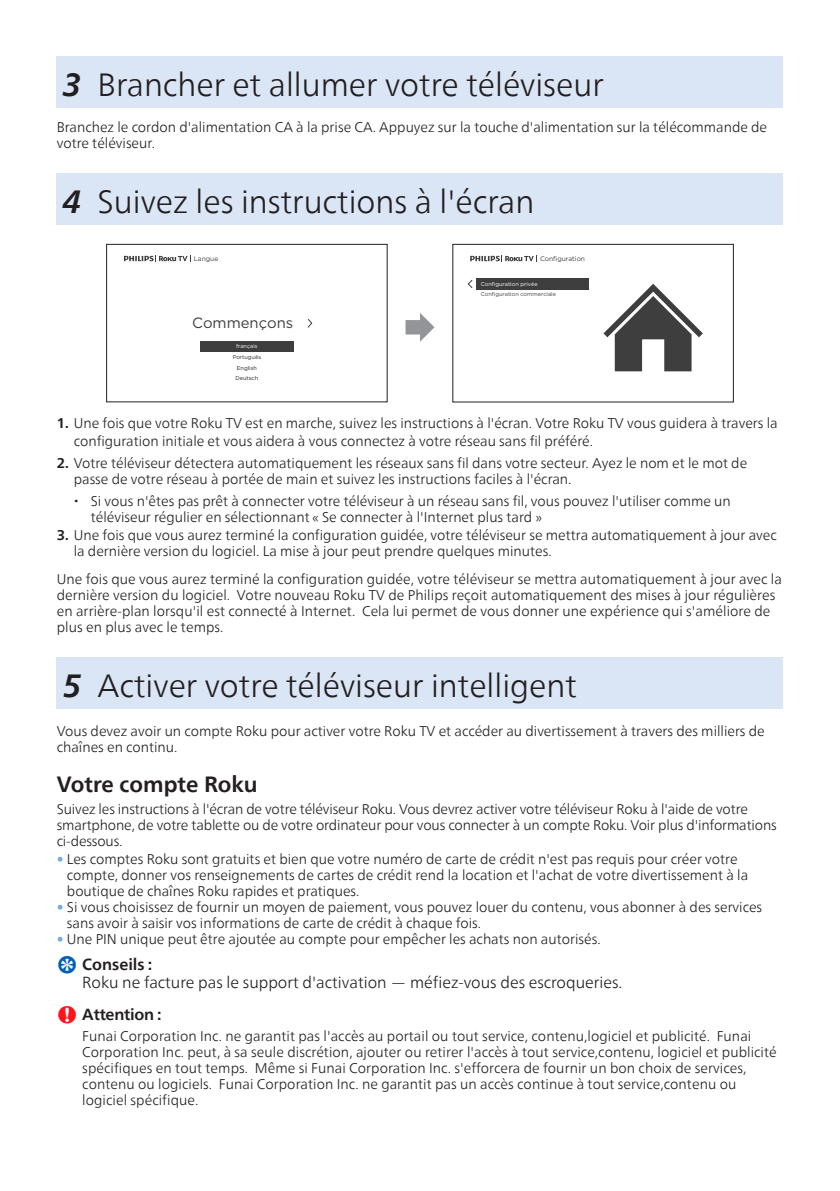
<style>
.page{position:relative;width:840px;height:1191px;background:#fff}
.page>*{position:absolute;margin:0;border:0;box-sizing:border-box;transform-origin:0 0}
.t1{font:300 32px "Neue Frutiger World";color:#231f20}
.t2{font:italic 700 32px "Neue Frutiger World";color:#231f20}
.t3{font:700 22px "Neue Frutiger World";color:#231f20}
.t4{font:300 16px "Neue Frutiger World";color:#231f20}
.t5{font:700 16px "Neue Frutiger World";letter-spacing:-.015em;color:#231f20}
.t6{font:14.8px "Gotham";color:#3e3e3f}
.t7{font:300 14px/16px "Neue Frutiger World";color:#231f20}
.t8{font:6.6px "Gotham";color:#3e3e3f}
.t9{font:5.6px "Gotham";color:#fff}
.t10{font:5.6px "Gotham";color:#3e3e3f}
.t11{font:5.6px/10.6px "Gotham";color:#231f20;text-align:center}
.s1{font-weight:700}
.s2{color:#74aadd}
</style>
<div class="page">
<div style="left:57px;top:57px;width:725px;height:51px;background:#dae5f5"></div>
<div style="left:57px;top:174px;width:725px;height:51px;background:#dae5f5"></div>
<svg style="left:124px;top:256px;width:67px;height:6px"></svg>
<div style="left:200px;top:341px;width:94px;height:11px;background:#3e3e3f"></div>
<svg style="left:307px;top:319px;width:6px;height:9px"></svg>
<div style="left:106px;top:244px;width:281px;height:158px;border:1px solid #231f20"></div>
<svg style="left:470px;top:256px;width:67px;height:6px"></svg>
<div style="left:476px;top:278px;width:112px;height:12px;background:#3e3e3f"></div>
<svg style="left:467px;top:279px;width:6px;height:9px"></svg>
<svg style="left:603px;top:284px;width:99px;height:87px"></svg>
<div style="left:452px;top:244px;width:281px;height:158px;border:1px solid #231f20"></div>
<svg style="left:405px;top:313px;width:29px;height:29px"></svg>
<div style="left:57px;top:657px;width:725px;height:51px;background:#dae5f5"></div>
<h1 class="t1" style="left:97px;top:60px;width:507px">Brancher et allumer votre téléviseur</h1>
<h1 class="t2" style="left:62px;top:60px;width:21px">3</h1>
<p class="t7" style="left:57px;top:119px;width:711px">Branchez le cordon 'd alimentation CA laà prise CA. Appuyez sur la touche 'd alimentation sur la télécommande de votre téléviseur.</p>
<h1 class="t2" style="left:62px;top:177px;width:21px">4</h1>
<h1 class="t1" style="left:97px;top:177px;width:438px">Suivez les instructions 'là écran</h1>
<p class="t8" style="left:194px;top:255px;width:26px">Langue</p>
<p class="t8" style="left:539px;top:255px;width:46px">Configuration</p>
<p class="t6" style="left:192px;top:313px;width:103px">Commençons</p>
<p class="t9" style="left:236px;top:343px;width:23px">français</p>
<p class="t11" style="left:232px;top:352px;width:30px">Português<br>English<br>Deutsch</p>
<p class="t9" style="left:480px;top:280px;width:58px">Configuration privée</p>
<p class="t10" style="left:480px;top:291px;width:77px">Configuration commerciale</p>
<p class="t7" style="left:74px;top:414px;width:705px;line-height:18px;text-indent:-17px"><span class="s1">1.</span> Une fois que votre Roku TV est en marche, suivez les instructions 'là écran. Votre Roku TV vous guidera à travers la configuration initiale et vous aidera à vous connectez à votre réseau sans fil préféré.</p>
<p class="t7" style="left:74px;top:455px;width:674px;text-indent:-17px"><span class="s1">2.</span> Votre téléviseur détectera automatiquement les réseaux sans fil dans votre secteur. Ayez le nom et le mot de passe de votre réseau à portée de main et suivez les instructions faciles 'là écran.</p>
<p class="t7" style="left:91px;top:493px;width:641px">Si vous 'n êtes pas prêt à connecter votre téléviseur à un réseau sans fil, vous pouvez 'l utiliser comme un téléviseur régulier en sélectionnant « Se connecter 'là Internet plus tard «</p>
<p class="t7" style="left:74px;top:527px;width:704px;text-indent:-17px"><span class="s1">3.</span> Une fois que vous aurez terminé la configuration guidée, votre téléviseur se mettra automatiquement à jour avec la dernière version du logiciel. La mise à jour peut prendre quelques minutes.</p>
<p class="t7" style="left:237px;top:571px;width:546px;text-indent:-180px">Une fois que vous aurez terminé la configuration guidée, votre téléviseur se mettra automatiquement à jour avec la<br>Votre nouveau Roku TV de Philips reçoit automatiquement des mises à jour régulières</p>
<p class="t7" style="left:57px;top:587px;width:175px">dernière version du logiciel.</p>
<p class="t7" style="left:57px;top:603px;width:300px">en arrière-plan lorsqu i l' est connecté à Internet. plus en plus avec le temps.</p>
<h1 class="t1" style="left:97px;top:661px;width:481px">Activer votre téléviseur intelligent</h1>
<p class="t7" style="left:362px;top:603px;width:409px">Cela lui permet de vous donner une expérience qui 's améliore de</p>
<h1 class="t2" style="left:62px;top:660px;width:21px">5</h1>
<p class="t7" style="left:57px;top:723px;width:709px">Vous devez avoir un compte Roku pour activer votre Roku TV et accéder au divertissement à travers des milliers de chaînes en continu.</p>
<h2 class="t3" style="left:57px;top:765px;width:202px">Votre compte Roku</h2>
<p class="t7" style="left:57px;top:800px;width:721px">Suivez les instructions 'là écran de votre téléviseur Roku. Vous devrez activer votre téléviseur Roku 'là aide de votre smartphone, de votre tablette ou de votre ordinateur pour vous connecter à un compte Roku. Voir plus 'd informations ci-dessous.</p>
<p class="t7" style="left:67px;top:851px;width:682px;text-indent:-10px"><span class="s2">•</span> Les comptes Roku sont gratuits et bien que votre numéro de carte de crédit 'n est pas requis pour créer votre compte, donner vos renseignements de cartes de crédit rend la location et 'l achat de votre divertissement laà boutique de chaînes Roku rapides et pratiques.</p>
<p class="t7" style="left:67px;top:899px;width:696px;text-indent:-10px"><span class="s2">•</span> Si vous choisissez de fournir un moyen de paiement, vous pouvez louer du contenu, vous abonner à des services sans avoir à saisir vos informations de carte de crédit à chaque fois.</p>
<p class="t7" style="left:57px;top:931px;width:545px"><span class="s2">•</span> Une PIN unique peut être ajoutée au compte pour empêcher les achats non autorisés.</p>
<p class="t5" style="left:82px;top:950px;width:72px">Conseils :</p>
<p class="t4" style="left:82px;top:970px;width:541px">Roku ne facture pas le support 'd activation — méfiez-vous des escroqueries.</p>
<p class="t5" style="left:82px;top:999px;width:81px">Attention :</p>
<p class="t7" style="left:716px;top:1028px;width:36px">Funai</p>
<p class="t7" style="left:82px;top:1028px;width:629px">Funai Corporation Inc. ne garantit pas 'l accès au portail ou tout service, contenu,logiciel et publicité.</p>
<p class="t7" style="left:82px;top:1044px;width:695px">Corporation Inc. peut à, sa seule discrétion, ajouter ou retirer 'l accès à tout service,contenu, logiciel et publicité</p>
<p class="t7" style="left:255px;top:1060px;width:493px">Même si Funai Corporation Inc 's. efforcera de fournir un bon choix de services,</p>
<p class="t7" style="left:219px;top:1060px;width:518px;text-indent:-136px">spécifiques en tout temps.<br>Funai Corporation Inc. ne garantit pas un accès continue à tout service,contenu ou</p>
<p class="t7" style="left:82px;top:1076px;width:131px">contenu ou logiciels. logiciel spécifique.</p>
</div>
